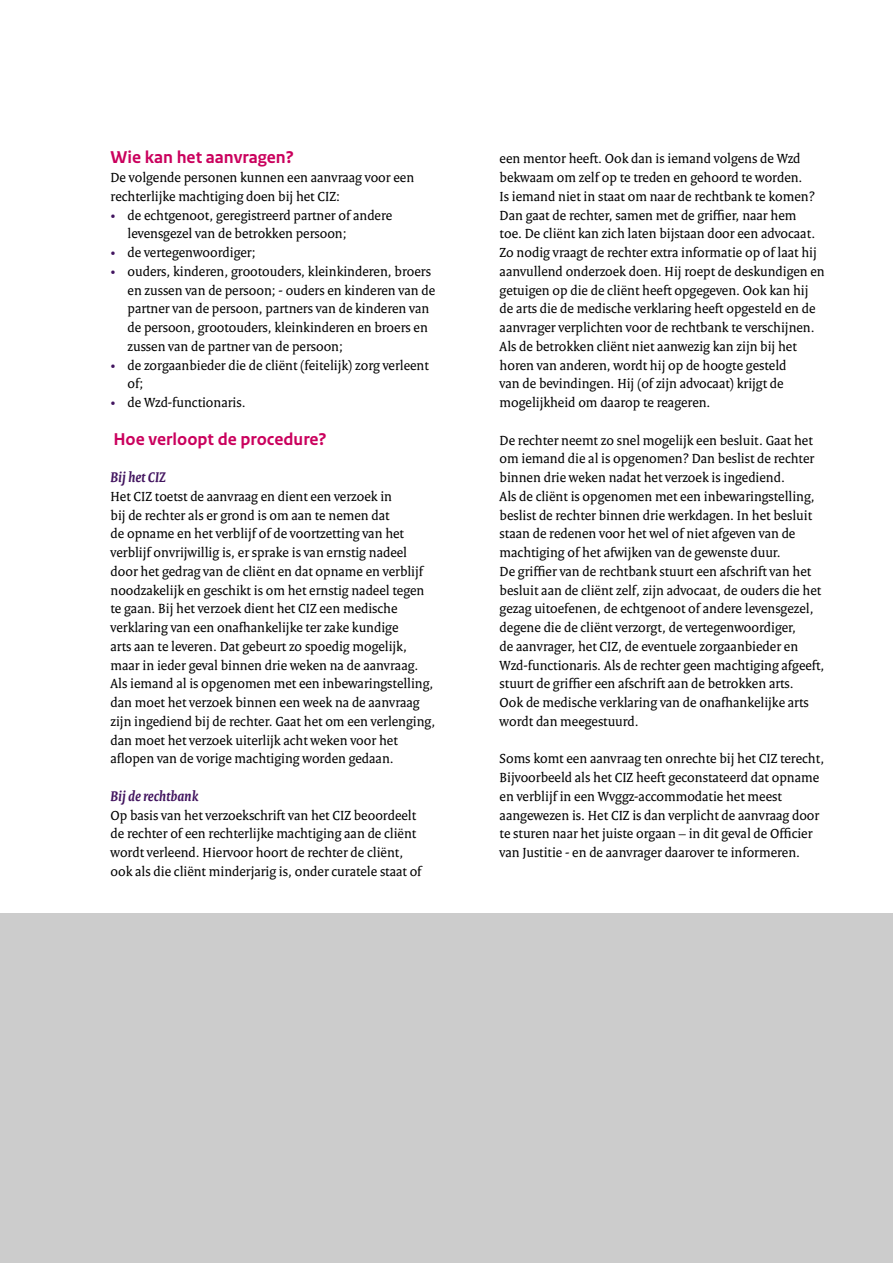
<style>
.page{position:relative;width:893px;height:1263px;background:#fff}
.page>*{position:absolute;margin:0;border:0;box-sizing:border-box;transform-origin:0 0}
.P_-_Body_Serif_9_5pt{font:700 18px "Rijksoverheid Sans Text";color:#ca005d}
.H3_-_Tussenkopje_12p{font:700 18px "Rijksoverheid Sans Text";color:#ca005d}
.H4_-_Tussenkopje_ita{font:italic 700 15px "Rijksoverheid Serif";color:#42145f}
.P_-_Body_Serif_9_5pt-2{font:14.25px/18.8px "Rijksoverheid Serif";color:#000}
.s1{color:#42145f}
</style>
<div class="page">
<div style="left:0;top:913px;width:893px;height:350px;background:#ccc"></div>
<h3 class="H3_-_Tussenkopje_12p" style="left:111px;top:147px;width:185px">Wie kan het aanvragen?</h3>
<h3 class="P_-_Body_Serif_9_5pt-2" style="left:111px;top:168px;width:305px">De volgende personen kunnen een aanvraag voor een rechterlijke machtiging doen bij het CIZ:</h3>
<h3 class="P_-_Body_Serif_9_5pt-2" style="left:128px;top:206px;width:266px;text-indent:-17px"><span class="s1">•</span> de echtgenoot, geregistreerd partner of andere levensgezel van de betrokken persoon;</h3>
<h3 class="P_-_Body_Serif_9_5pt-2" style="left:111px;top:243px;width:147px"><span class="s1">•</span> de vertegenwoordiger;</h3>
<h3 class="P_-_Body_Serif_9_5pt-2" style="left:128px;top:262px;width:309px;text-indent:-17px"><span class="s1">•</span> ouders, kinderen, grootouders, kleinkinderen, broers en zussen van de persoon; - ouders en kinderen van de partner van de persoon, partners van de kinderen van de persoon, grootouders, kleinkinderen en broers en zussen van de partner van de persoon;</h3>
<h3 class="P_-_Body_Serif_9_5pt-2" style="left:128px;top:356px;width:303px;text-indent:-17px"><span class="s1">•</span> de zorgaanbieder die de cliënt (feitelijk) zorg verleent of;</h3>
<h3 class="P_-_Body_Serif_9_5pt-2" style="left:111px;top:393px;width:137px"><span class="s1">•</span> de Wzd-functionaris.</h3>
<h3 class="P_-_Body_Serif_9_5pt" style="left:113px;top:429px;width:215px">Hoe verloopt de procedure?</h3>
<p class="H4_-_Tussenkopje_ita" style="left:111px;top:468px;width:57px">Bij het CIZ</p>
<h3 class="P_-_Body_Serif_9_5pt-2" style="left:111px;top:487px;width:326px">Het CIZ toetst de aanvraag en dient een verzoek in<br>bij de rechter als er grond is om aan te nemen dat<br>de opname en het verblijf of de voortzetting van het verblijf onvrijwillig is, er sprake is van ernstig nadeel door het gedrag van de cliënt en dat opname en verblijf noodzakelijk en geschikt is om het ernstig nadeel tegen te gaan. Bij het verzoek dient het CIZ een medische verklaring van een onafhankelijke ter zake kundige<br>arts aan te leveren. Dat gebeurt zo spoedig mogelijk, maar in ieder geval binnen drie weken na de aanvraag.<br>Als iemand al is opgenomen met een inbewaringstelling, dan moet het verzoek binnen een week na de aanvraag zijn ingediend bij de rechter. Gaat het om een verlenging, dan moet het verzoek uiterlijk acht weken voor het aflopen van de vorige machtiging worden gedaan.</h3>
<p class="H4_-_Tussenkopje_ita" style="left:111px;top:787px;width:89px">Bij de rechtbank</p>
<h3 class="P_-_Body_Serif_9_5pt-2" style="left:111px;top:806px;width:312px">Op basis van het verzoekschrift van het CIZ beoordeelt de rechter of een rechterlijke machtiging aan de cliënt wordt verleend. Hiervoor hoort de rechter de cliënt, ook als die cliënt minderjarig is, onder curatele staat of</h3>
<h3 class="P_-_Body_Serif_9_5pt-2" style="left:500px;top:149px;width:327px">een mentor heeft. Ook dan is iemand volgens de Wzd bekwaam om zelf op te treden en gehoord te worden.<br>Is iemand niet in staat om naar de rechtbank te komen?<br>Dan gaat de rechter, samen met de griffier, naar hem<br>toe. De cliënt kan zich laten bijstaan door een advocaat.<br>Zo nodig vraagt de rechter extra informatie op of laat hij aanvullend onderzoek doen. Hij roept de deskundigen en getuigen op die de cliënt heeft opgegeven. Ook kan hij de arts die de medische verklaring heeft opgesteld en de aanvrager verplichten voor de rechtbank te verschijnen.<br>Als de betrokken cliënt niet aanwezig kan zijn bij het horen van anderen, wordt hij op de hoogte gesteld<br>van de bevindingen. Hij (of zijn advocaat) krijgt de mogelijkheid om daarop te reageren.</h3>
<h3 class="P_-_Body_Serif_9_5pt-2" style="left:500px;top:431px;width:326px">De rechter neemt zo snel mogelijk een besluit. Gaat het om iemand die al is opgenomen? Dan beslist de rechter binnen drie weken nadat het verzoek is ingediend.<br>Als de cliënt is opgenomen met een inbewaringstelling, beslist de rechter binnen drie werkdagen. In het besluit staan de redenen voor het wel of niet afgeven van de machtiging of het afwijken van de gewenste duur.<br>De griffier van de rechtbank stuurt een afschrift van het besluit aan de cliënt zelf, zijn advocaat, de ouders die het gezag uitoefenen, de echtgenoot of andere levensgezel, degene die de cliënt verzorgt, de vertegenwoordiger,<br>de aanvrager, het CIZ, de eventuele zorgaanbieder en Wzd-functionaris. Als de rechter geen machtiging afgeeft, stuurt de griffier een afschrift aan de betrokken arts.<br>Ook de medische verklaring van de onafhankelijke arts wordt dan meegestuurd.</h3>
<h3 class="P_-_Body_Serif_9_5pt-2" style="left:500px;top:749px;width:326px">Soms komt een aanvraag ten onrechte bij het CIZ terecht, Bijvoorbeeld als het CIZ heeft geconstateerd dat opname en verblijf in een Wvggz-accommodatie het meest aangewezen is. Het CIZ is dan verplicht de aanvraag door te sturen naar het juiste orgaan – in dit geval de Officier van Justitie - en de aanvrager daarover te informeren.</h3>
</div>
